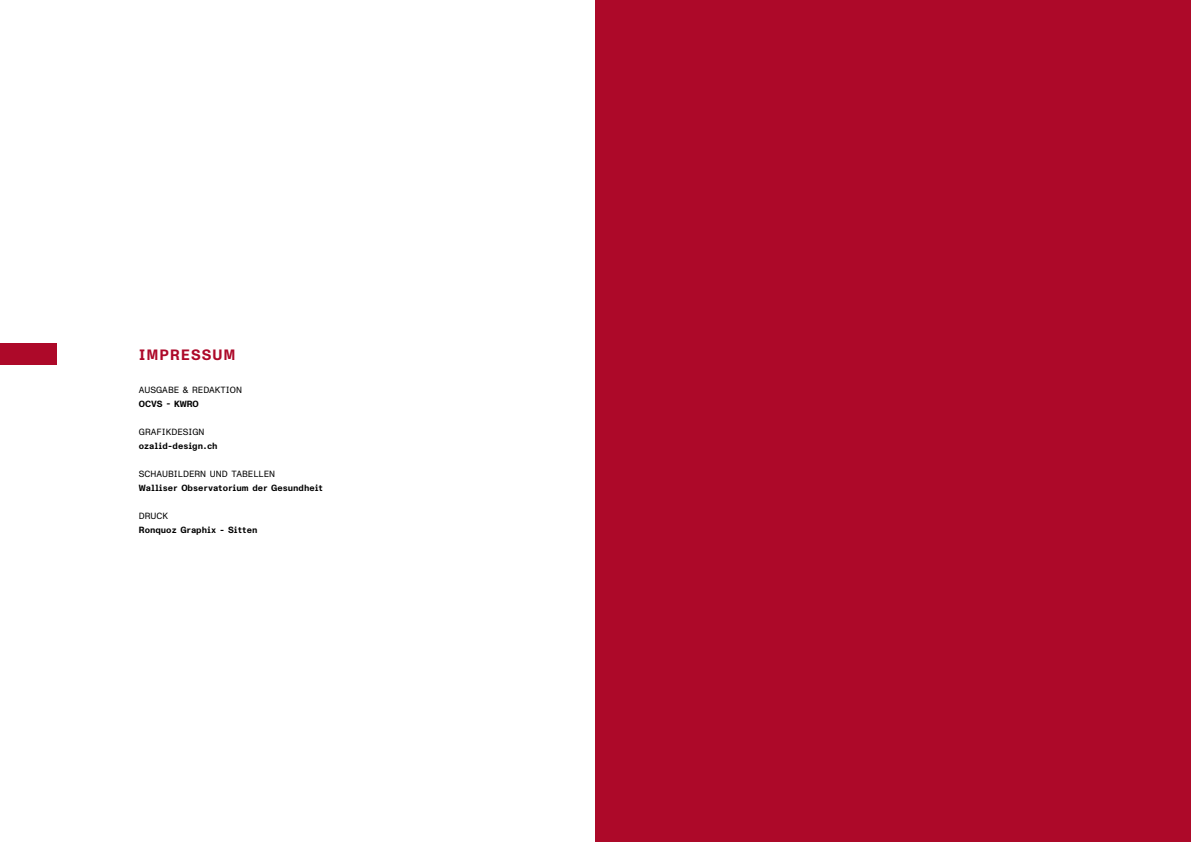
<style>
.page{position:relative;width:1191px;height:842px;background:#fff}
.page>*{position:absolute;margin:0;border:0;box-sizing:border-box;transform-origin:0 0}
.paragraphe_-_gras{font:15px "ABC Monument Grotesk Semi Mono Bold";letter-spacing:.075em;color:#ad0929}
.paragraphe_-_gras-2{font:9px "ABC Monument Grotesk Semi Mono Bold";color:#000}
.paragraphe_-_gras-3{font:9px "ABC Monument Grotesk Semi Mono Regular";color:#000}
</style>
<div class="page">
<div style="left:0;top:344px;width:57px;height:21px;background:#ad0929"></div>
<div style="left:595px;top:0;width:596px;height:842px;background:#ad0929"></div>
<p class="paragraphe_-_gras" style="left:139px;top:346px;width:98px">IMPRESSUM</p>
<p class="paragraphe_-_gras-3" style="left:139px;top:384px;width:105px">AUSGABE &amp; REDAKTION</p>
<p class="paragraphe_-_gras-2" style="left:139px;top:398px;width:61px">OCVS - KWRO</p>
<p class="paragraphe_-_gras-3" style="left:139px;top:426px;width:67px">GRAFIKDESIGN</p>
<p class="paragraphe_-_gras-2" style="left:139px;top:440px;width:80px">ozalid-design.ch</p>
<p class="paragraphe_-_gras-3" style="left:139px;top:468px;width:138px">SCHAUBILDERN UND TABELLEN</p>
<p class="paragraphe_-_gras-2" style="left:139px;top:482px;width:186px">Walliser Observatorium der Gesundheit</p>
<p class="paragraphe_-_gras-3" style="left:139px;top:510px;width:31px">DRUCK</p>
<p class="paragraphe_-_gras-2" style="left:139px;top:524px;width:120px">Ronquoz Graphix - Sitten</p>
</div>
